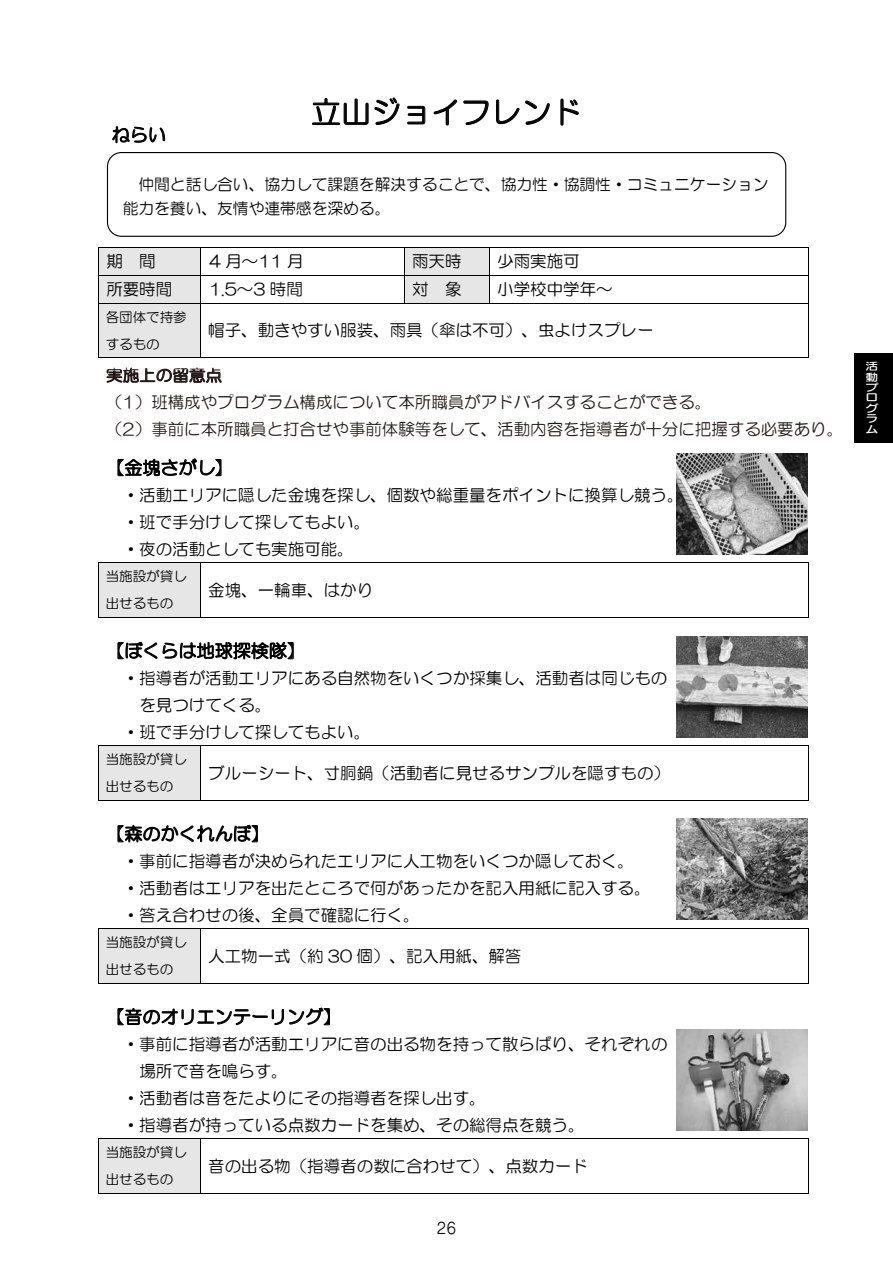
<style>
.page{position:relative;width:893px;height:1263px;background:#fff}
.page>*{position:absolute;margin:0;border:0;box-sizing:border-box;transform-origin:0 0}
.t1{font:30px "HG Maru Gothic MPRO";letter-spacing:.005em;color:#000}
.t2{font:18px "HG Maru Gothic MPRO";letter-spacing:.005em;color:#000}
.t3{font:16.5px/27px "HG Maru Gothic MPRO";color:#000}
.t4{font:16.5px/27px "HG Maru Gothic MPRO";color:#221714}
.t5{font:15.75px/24.2px "HG Maru Gothic MPRO";color:#000}
.t6{font:15.45px "Seurat Pro M";color:#000}
.t7{font:13.5px/27px "HG Maru Gothic MPRO";color:#000}
.t8{font:10.2px/10.4px "Seurat Pro DB";color:#fff;scale:1.25 1}
</style>
<div class="page">
<svg style="left:312px;top:98px;width:87px;height:27px"></svg>
<svg style="left:407px;top:105px;width:19px;height:20px"></svg>
<svg style="left:433px;top:99px;width:24px;height:27px"></svg>
<svg style="left:463px;top:100px;width:26px;height:25px"></svg>
<svg style="left:496px;top:99px;width:54px;height:26px"></svg>
<svg style="left:560px;top:98px;width:19px;height:28px"></svg>
<div style="left:99px;top:248px;width:101px;height:27px;background:#e6e6e7"></div>
<div style="left:404px;top:248px;width:85px;height:27px;background:#e6e6e7"></div>
<hr style="left:99px;top:247px;width:102px;height:1px;background:#000">
<hr style="left:201px;top:247px;width:203px;height:1px;background:#000">
<hr style="left:404px;top:247px;width:85px;height:1px;background:#000">
<hr style="left:490px;top:247px;width:318px;height:1px;background:#000">
<div style="left:99px;top:276px;width:101px;height:27px;background:#e6e6e7"></div>
<div style="left:404px;top:276px;width:85px;height:27px;background:#e6e6e7"></div>
<hr style="left:99px;top:275px;width:102px;height:1px;background:#000">
<hr style="left:201px;top:275px;width:203px;height:1px;background:#000">
<hr style="left:404px;top:275px;width:85px;height:1px;background:#000">
<hr style="left:490px;top:275px;width:318px;height:1px;background:#000">
<div style="left:99px;top:303px;width:101px;height:54px;background:#e6e6e7"></div>
<svg style="left:98px;top:247px;width:1px;height:56px"></svg>
<hr style="left:99px;top:303px;width:102px;height:1px;background:#000">
<hr style="left:201px;top:303px;width:203px;height:1px;background:#000">
<svg style="left:404px;top:248px;width:1px;height:55px"></svg>
<hr style="left:404px;top:303px;width:85px;height:1px;background:#000">
<svg style="left:489px;top:247px;width:1px;height:57px"></svg>
<hr style="left:490px;top:303px;width:318px;height:1px;background:#000">
<svg style="left:808px;top:247px;width:1px;height:56px"></svg>
<hr style="left:98px;top:303px;width:1px;height:54px;background:#000">
<hr style="left:99px;top:357px;width:102px;height:1px;background:#000">
<hr style="left:201px;top:303px;width:1px;height:54px;background:#000">
<hr style="left:201px;top:357px;width:607px;height:1px;background:#000">
<hr style="left:808px;top:303px;width:1px;height:54px;background:#000">
<svg style="left:117px;top:458px;width:105px;height:18px"></svg>
<div style="left:99px;top:563px;width:101px;height:54px;background:#e6e6e7"></div>
<hr style="left:99px;top:562px;width:102px;height:1px;background:#000">
<hr style="left:201px;top:562px;width:607px;height:1px;background:#000">
<hr style="left:98px;top:563px;width:1px;height:54px;background:#000">
<hr style="left:99px;top:617px;width:102px;height:1px;background:#000">
<hr style="left:201px;top:563px;width:1px;height:54px;background:#000">
<hr style="left:201px;top:617px;width:607px;height:1px;background:#000">
<hr style="left:808px;top:563px;width:1px;height:54px;background:#000">
<svg style="left:117px;top:642px;width:177px;height:18px"></svg>
<div style="left:99px;top:746px;width:101px;height:54px;background:#e6e6e7"></div>
<hr style="left:99px;top:745px;width:102px;height:1px;background:#000">
<hr style="left:201px;top:745px;width:607px;height:1px;background:#000">
<hr style="left:98px;top:746px;width:1px;height:54px;background:#000">
<hr style="left:99px;top:800px;width:102px;height:1px;background:#000">
<hr style="left:201px;top:746px;width:1px;height:54px;background:#000">
<hr style="left:201px;top:800px;width:607px;height:1px;background:#000">
<hr style="left:808px;top:746px;width:1px;height:54px;background:#000">
<svg style="left:117px;top:825px;width:141px;height:18px"></svg>
<div style="left:99px;top:929px;width:101px;height:54px;background:#e6e6e7"></div>
<hr style="left:99px;top:928px;width:102px;height:1px;background:#000">
<hr style="left:201px;top:928px;width:607px;height:1px;background:#000">
<hr style="left:98px;top:929px;width:1px;height:54px;background:#000">
<hr style="left:99px;top:983px;width:102px;height:1px;background:#000">
<hr style="left:201px;top:929px;width:1px;height:54px;background:#000">
<hr style="left:201px;top:983px;width:607px;height:1px;background:#000">
<hr style="left:808px;top:929px;width:1px;height:54px;background:#000">
<svg style="left:117px;top:1008px;width:213px;height:17px"></svg>
<div style="left:99px;top:1139px;width:101px;height:54px;background:#e6e6e7"></div>
<hr style="left:99px;top:1138px;width:102px;height:1px;background:#000">
<hr style="left:201px;top:1138px;width:607px;height:1px;background:#000">
<hr style="left:98px;top:1139px;width:1px;height:54px;background:#000">
<hr style="left:99px;top:1193px;width:102px;height:1px;background:#000">
<hr style="left:201px;top:1139px;width:1px;height:54px;background:#000">
<hr style="left:201px;top:1193px;width:607px;height:1px;background:#000">
<hr style="left:808px;top:1139px;width:1px;height:54px;background:#000">
<div style="left:107px;top:152px;width:679px;height:85px;border:1px solid #000;border-radius:14px"></div>
<svg style="left:112px;top:126px;width:53px;height:17px"></svg>
<svg style="left:107px;top:367px;width:115px;height:16px"></svg>
<img style="left:676px;top:1029px;width:132px;height:102px">
<img style="left:676px;top:818px;width:132px;height:101px">
<img style="left:676px;top:636px;width:132px;height:102px">
<img style="left:676px;top:453px;width:132px;height:102px">
<div style="left:855px;top:353px;width:38px;height:89px;background:#000"></div>
<p class="t2" style="left:112px;top:126px;width:56px">ねらい</p>
<h1 class="t1" style="left:311px;top:97px;width:272px">立山ジョイフレンド</h1>
<p class="t5" style="left:123px;top:172px;width:647px;text-indent:16px">仲間と話し合い、協力して課題を解決することで、協力性・協調性・コミュニケーション能力を養い、友情や連帯感を深める。</p>
<p class="t3" style="left:106px;top:248px;width:51px">期 間</p>
<p class="t3" style="left:209px;top:248px;width:96px">4 月～11 月</p>
<p class="t3" style="left:412px;top:248px;width:51px">雨天時</p>
<p class="t3" style="left:497px;top:248px;width:84px">少雨実施可</p>
<p class="t3" style="left:106px;top:276px;width:67px">所要時間</p>
<p class="t3" style="left:209px;top:276px;width:95px">1.5～3 時間</p>
<p class="t3" style="left:412px;top:276px;width:51px">対 象</p>
<p class="t3" style="left:497px;top:276px;width:117px">小学校中学年～</p>
<p class="t7" style="left:106px;top:303px;width:82px">各団体で持参するもの</p>
<p class="t3" style="left:208px;top:317px;width:447px">帽子、動きやすい服装、雨具（傘は不可）、虫よけスプレー</p>
<p class="t4" style="left:106px;top:361px;width:738px">実施上の留意点<br>（1）班構成やプログラム構成について本所職員がアドバイスすることができる。<br>（2）事前に本所職員と打合せや事前体験等をして、活動内容を指導者が十分に把握する必要あり。</p>
<p class="t8" style="left:865px;top:361px;width:12px">活動プログラム</p>
<p class="t2" style="left:106px;top:459px;width:128px">【金塊さがし】</p>
<p class="t3" style="left:123px;top:481px;width:562px">・活動エリアに隠した金塊を探し、個数や総重量をポイントに換算し競う。・班で手分けして探してもよい。<br>・夜の活動としても実施可能。</p>
<p class="t7" style="left:106px;top:563px;width:82px">当施設が貸し出せるもの</p>
<p class="t3" style="left:208px;top:576px;width:166px">金塊、一輪車、はかり</p>
<p class="t2" style="left:106px;top:642px;width:200px">【ぼくらは地球探検隊】</p>
<p class="t3" style="left:123px;top:664px;width:546px">・指導者が活動エリアにある自然物をいくつか採集し、活動者は同じもの</p>
<p class="t3" style="left:139px;top:691px;width:133px">を見つけてくる。</p>
<p class="t3" style="left:123px;top:718px;width:249px">・班で手分けして探してもよい。</p>
<p class="t7" style="left:106px;top:746px;width:82px">当施設が貸し出せるもの</p>
<p class="t3" style="left:208px;top:759px;width:463px">ブルーシート、寸胴鍋（活動者に見せるサンプルを隠すもの）</p>
<p class="t2" style="left:106px;top:825px;width:164px">【森のかくれんぼ】</p>
<p class="t3" style="left:123px;top:847px;width:529px">・事前に指導者が決められたエリアに人工物をいくつか隠しておく。・活動者はエリアを出たところで何があったかを記入用紙に記入する。・答え合わせの後、全員で確認に行く。</p>
<p class="t7" style="left:106px;top:929px;width:82px">当施設が貸し出せるもの</p>
<p class="t3" style="left:208px;top:942px;width:315px">人工物一式（約 30 個）、記入用紙、解答</p>
<p class="t2" style="left:106px;top:1008px;width:236px">【音のオリエンテーリング】</p>
<p class="t3" style="left:123px;top:1030px;width:546px">・事前に指導者が活動エリアに音の出る物を持って散らばり、それぞれの</p>
<p class="t3" style="left:139px;top:1057px;width:150px">場所で音を鳴らす。</p>
<p class="t3" style="left:123px;top:1084px;width:364px">・活動者は音をたよりにその指導者を探し出す。</p>
<p class="t3" style="left:123px;top:1111px;width:463px">・指導者が持っている点数カードを集め、その総得点を競う。</p>
<p class="t7" style="left:106px;top:1139px;width:82px">当施設が貸し出せるもの</p>
<p class="t3" style="left:208px;top:1152px;width:381px">音の出る物（指導者の数に合わせて）、点数カード</p>
<p class="t6" style="left:436px;top:1218px;width:22px">26</p>
</div>
